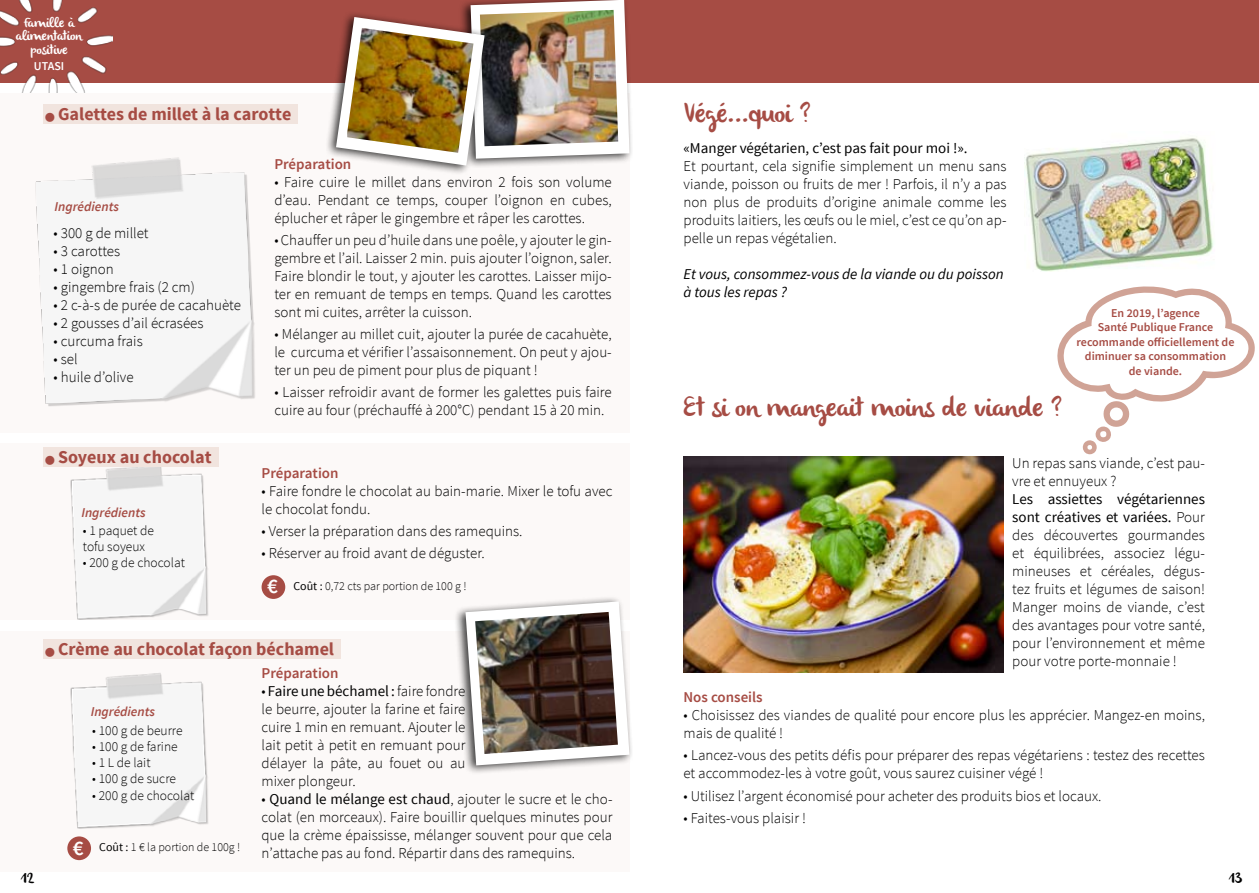
<style>
.page{position:relative;width:1259px;height:893px;background:#fff}
.page>*{position:absolute;margin:0;border:0;box-sizing:border-box;transform-origin:0 0}
.t1{font:27px "olivier";color:#a64c44}
.t2{font:600 21px "Source Sans Pro";color:#fff}
.t3{font:700 18px "Source Sans Pro";color:#a64c44}
.t4{font:300 15px/18px "Source Sans Pro";color:#000;text-align:justify}
.t5{font:italic 15px/18px "Source Sans Pro";color:#000}
.t6{font:600 15px "Source Sans Pro";color:#a64c44}
.t7{font:15px "Source Sans Pro";color:#000}
.t8{font:15px "olivier";color:#000}
.t9{font:300 13.5px/16.2px "Source Sans Pro";color:#000}
.t10{font:italic 600 13.5px "Source Sans Pro";color:#a64c44}
.t11{font:13.5px/13.5px "olivier";color:#fff;text-align:center}
.t12{font:600 12px/14.4px "Source Sans Pro";color:#a64c44;text-align:center}
.t13{font:300 12px "Source Sans Pro";color:#000}
.t14{font:600 12px "Source Sans Pro";color:#fff}
.s1{font-weight:600;font-size:21px;color:#fff}
.s2{font-weight:400}
</style>
<div class="page">
<div style="left:0;top:0;width:629px;height:82px;background:#a64c44"></div>
<img style="left:0;top:0;width:112px;height:93px">
<div style="left:629px;top:0;width:630px;height:82px;background:#a64c44"></div>
<img style="left:1024px;top:138px;width:190px;height:134px">
<img style="left:683px;top:457px;width:320px;height:216px">
<div style="left:0;top:93px;width:629px;height:340px;background:#fcf9f8"></div>
<img style="left:35px;top:157px;width:220px;height:249px">
<div style="left:458px;top:0;width:175px;height:168px;background:#000;opacity:.75"></div>
<div style="left:0;top:632px;width:629px;height:240px;background:#fcf9f8"></div>
<img style="left:70px;top:673px;width:138px;height:156px">
<div style="left:67px;top:836px;width:24px;height:24px;background:#a64c44;border-radius:50%"></div>
<div style="left:43px;top:104px;width:254px;height:20px;background:#f1e4de"></div>
<div style="left:0;top:443px;width:629px;height:177px;background:#fcf9f8"></div>
<img style="left:70px;top:467px;width:138px;height:153px">
<div style="left:261px;top:575px;width:24px;height:24px;background:#a64c44;border-radius:50%"></div>
<div style="left:43px;top:447px;width:175px;height:20px;background:#f1e4de"></div>
<div style="left:43px;top:639px;width:297px;height:20px;background:#f1e4de"></div>
<div style="left:324px;top:11px;width:163px;height:163px;background:#000;opacity:.75"></div>
<img style="left:336px;top:0;width:293px;height:166px">
<img style="left:347px;top:28px;width:126px;height:125px">
<div style="left:453px;top:595px;width:180px;height:179px;background:#000;opacity:.75"></div>
<svg style="left:465px;top:601px;width:164px;height:164px"></svg>
<img style="left:475px;top:612px;width:143px;height:142px">
<p class="t11" style="left:16px;top:16px;width:68px">Famille à alimentation positive</p>
<p class="t14" style="left:34px;top:59px;width:32px">UTASI</p>
<p class="t3" style="left:45px;top:102px;width:247px">■ Galettes de millet à la carotte</p>
<p class="t10" style="left:55px;top:198px;width:66px">Ingrédients</p>
<p class="t4" style="left:54px;top:224px;width:96px">• 300 g de millet</p>
<p class="t4" style="left:54px;top:242px;width:68px">• 3 carottes</p>
<p class="t4" style="left:54px;top:260px;width:62px">• 1 oignon</p>
<p class="t4" style="left:54px;top:278px;width:143px">• gingembre frais (2 cm)</p>
<p class="t4" style="left:54px;top:296px;width:189px">• 2 c-à-s de purée de cacahuète</p>
<p class="t4" style="left:54px;top:314px;width:151px">• 2 gousses d’ail écrasées</p>
<p class="t4" style="left:54px;top:332px;width:91px">• curcuma frais</p>
<p class="t4" style="left:54px;top:350px;width:26px">• sel</p>
<p class="t4" style="left:54px;top:368px;width:81px">• huile d’olive</p>
<p class="t3" style="left:45px;top:445px;width:168px">■ Soyeux au chocolat</p>
<p class="t10" style="left:81px;top:504px;width:66px">Ingrédients</p>
<p class="t9" style="left:83px;top:522px;width:73px">• 1 paquet de tofu soyeux</p>
<p class="t9" style="left:83px;top:555px;width:103px">• 200 g de chocolat</p>
<p class="t6" style="left:274px;top:154px;width:79px">Préparation</p>
<p class="t4" style="left:274px;top:173px;width:339px">• Faire cuire le millet dans environ 2 fois son volume d’eau. Pendant ce temps, couper l’oignon en cubes, éplucher et râper le gingembre et râper les carottes.</p>
<p class="t4" style="left:274px;top:231px;width:339px">• Chauffer un peu d’huile dans une poêle, y ajouter le gin&shy;gembre et l’ail. Laisser 2 min. puis ajouter l’oignon, saler.<br>Faire blondir le tout, y ajouter les carottes. Laisser mijo&shy;ter en remuant de temps en temps. Quand les carottes sont mi cuites, arrêter la cuisson.</p>
<p class="t4" style="left:274px;top:325px;width:339px">• Mélanger au millet cuit, ajouter la purée de cacahuète, le curcuma et vérifier l’assaisonnement. On peut y ajou&shy;ter un peu de piment pour plus de piquant !</p>
<p class="t4" style="left:274px;top:384px;width:339px">• Laisser refroidir avant de former les galettes puis faire cuire au four (préchauffé à 200°C) pendant 15 à 20 min.</p>
<p class="t6" style="left:261px;top:463px;width:79px">Préparation</p>
<p class="t4" style="left:261px;top:482px;width:352px">• Faire fondre le chocolat au bain-marie. Mixer le tofu avec le chocolat fondu.</p>
<p class="t4" style="left:261px;top:522px;width:262px">• Verser la préparation dans des ramequins.</p>
<p class="t4" style="left:261px;top:544px;width:225px">• Réserver au froid avant de déguster.</p>
<p class="t13" style="left:267px;top:578px;width:201px"><span class="s1">€</span> <span class="s2">Coût :</span> 0,72 cts par portion de 100 g !</p>
<p class="t3" style="left:45px;top:637px;width:290px">■ Crème au chocolat façon béchamel</p>
<p class="t6" style="left:261px;top:663px;width:79px">Préparation</p>
<p class="t4" style="left:261px;top:682px;width:205px">• <span class="s2">Faire une béchamel :</span> faire fondre le beurre, ajouter la farine et faire cuire 1 min en remuant. Ajouter le lait petit à petit en remuant pour délayer la pâte, au fouet ou au mixer plongeur.</p>
<p class="t4" style="left:261px;top:790px;width:352px">• <span class="s2">Quand le mélange est chaud</span>, ajouter le sucre et le cho&shy;colat (en morceaux). Faire bouillir quelques minutes pour que la crème épaississe, mélanger souvent pour que cela</p>
<p class="t10" style="left:91px;top:703px;width:66px">Ingrédients</p>
<p class="t9" style="left:92px;top:722px;width:92px">• 100 g de beurre</p>
<p class="t9" style="left:92px;top:738px;width:87px">• 100 g de farine</p>
<p class="t9" style="left:92px;top:755px;width:60px">• 1 L de lait</p>
<p class="t9" style="left:92px;top:771px;width:85px">• 100 g de sucre</p>
<p class="t9" style="left:92px;top:787px;width:103px">• 200 g de chocolat</p>
<h2 class="t2" style="left:73px;top:834px;width:12px">€</h2>
<p class="t4" style="left:261px;top:844px;width:315px">n’attache pas au fond. Répartir dans des ramequins.</p>
<p class="t13" style="left:99px;top:839px;width:142px"><span class="s2">Coût :</span> 1 € la portion de 100g !</p>
<h1 class="t1" style="left:683px;top:98px;width:129px">Végé...quoi ?</h1>
<p class="t7" style="left:683px;top:138px;width:285px">«Manger végétarien, c’est pas fait pour moi !».</p>
<p class="t4" style="left:683px;top:157px;width:325px">Et pourtant, cela signifie simplement un menu sans viande, poisson ou fruits de mer ! Parfois, il n’y a pas non plus de produits d’origine animale comme les produits laitiers, les œufs ou le miel, c’est ce qu’on ap&shy;pelle un repas végétalien.</p>
<p class="t5" style="left:683px;top:265px;width:322px">Et vous, consommez-vous de la viande ou du poisson à tous les repas ?</p>
<p class="t12" style="left:1076px;top:306px;width:159px">En 2019, l’agence<br>Santé Publique France recommande officiellement de diminuer sa consommation<br>de viande.</p>
<h1 class="t1" style="left:683px;top:392px;width:380px">Et si on mangeait moins de viande ?</h1>
<p class="t4" style="left:1012px;top:454px;width:194px">Un repas sans viande, c’est pau&shy;vre et ennuyeux ?</p>
<p class="t4" style="left:1012px;top:490px;width:194px"><span class="s2">Les assiettes végétariennes sont créatives et variées.</span> Pour des découvertes gourmandes et équilibrées, associez légu&shy;mineuses et céréales, dégus&shy;tez fruits et légumes de saison!<br>Manger moins de viande, c’est des avantages pour votre santé, pour l’environnement et même pour votre porte-monnaie !</p>
<p class="t6" style="left:683px;top:688px;width:81px">Nos conseils</p>
<p class="t4" style="left:683px;top:706px;width:523px">• Choisissez des viandes de qualité pour encore plus les apprécier. Mangez-en moins, mais de qualité !</p>
<p class="t4" style="left:683px;top:746px;width:523px">• Lancez-vous des petits défis pour préparer des repas végétariens : testez des recettes et accommodez-les à votre goût, vous saurez cuisiner végé !</p>
<p class="t4" style="left:683px;top:787px;width:419px">• Utilisez l’argent économisé pour acheter des produits bios et locaux.</p>
<p class="t4" style="left:683px;top:809px;width:124px">• Faites-vous plaisir !</p>
<p class="t8" style="left:21px;top:869px;width:15px">12</p>
<p class="t8" style="left:1229px;top:869px;width:14px">13</p>
</div>
